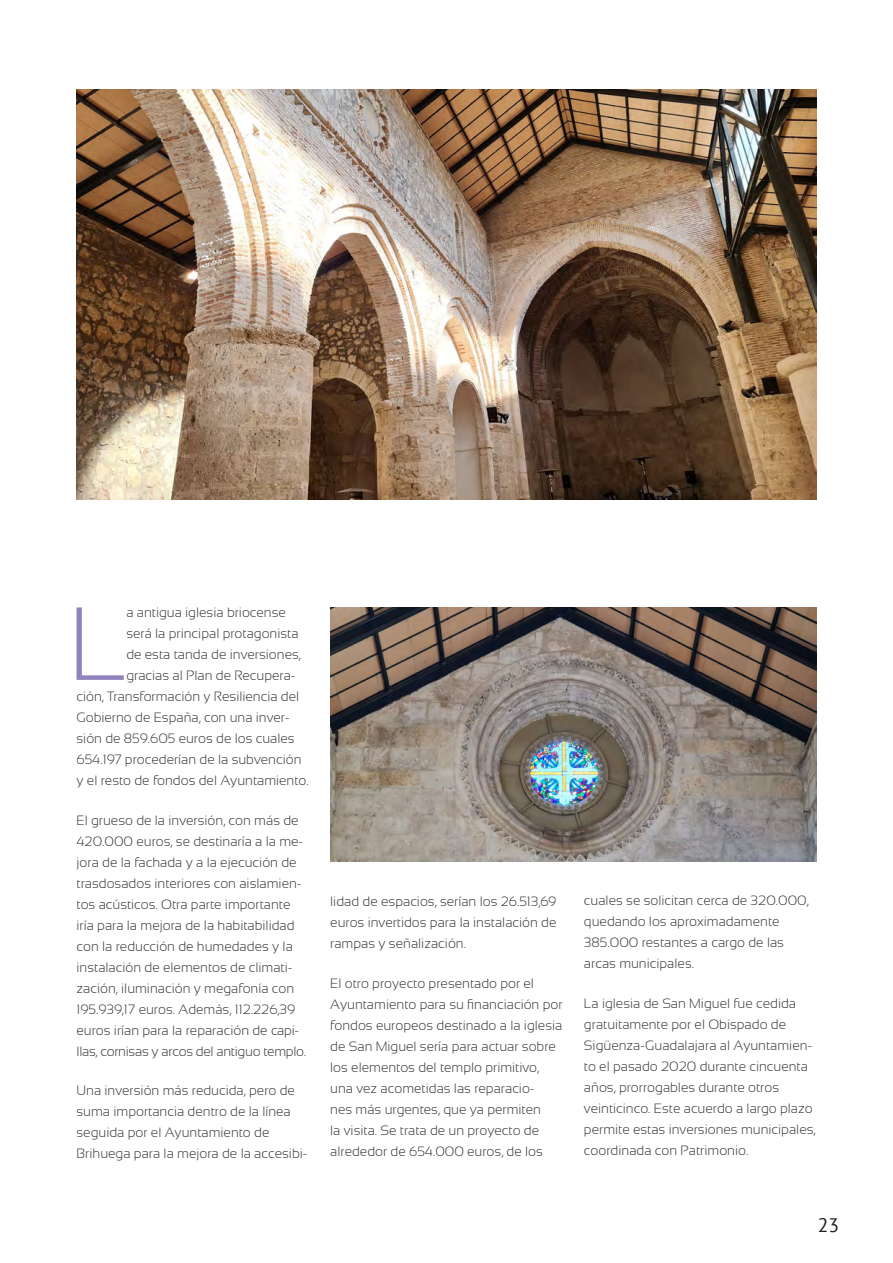
<style>
.page{position:relative;width:893px;height:1263px;background:#fff}
.page>*{position:absolute;margin:0;border:0;box-sizing:border-box;transform-origin:0 0}
.body_text_-_capitula{font:300 103.8px "Sansation";color:#9183bd}
.t1{font:19.5px "PT Sans";color:#231f20}
.body_text{font:300 13.5px/21px "Sansation";color:#312f30}
.body_text_-_capitula-2{font:300 13.5px "Sansation";color:#312f30}
</style>
<div class="page">
<img style="left:77px;top:89px;width:739px;height:410px">
<img style="left:330px;top:607px;width:486px;height:255px">
<p class="body_text_-_capitula" style="left:68px;top:586px;width:59px">L</p>
<p class="body_text_-_capitula-2" style="left:126px;top:605px;width:161px">a antigua iglesia briocense</p>
<p class="body_text_-_capitula-2" style="left:126px;top:626px;width:174px">será la principal protagonista</p>
<p class="body_text_-_capitula-2" style="left:126px;top:647px;width:176px">de esta tanda de inversiones,</p>
<p class="body_text_-_capitula-2" style="left:126px;top:668px;width:171px">gracias al Plan de Recupera-</p>
<p class="body_text_-_capitula-2" style="left:77px;top:689px;width:224px">ción, Transformación y Resiliencia del</p>
<p class="body_text_-_capitula-2" style="left:77px;top:710px;width:215px">Gobierno de España, con una inver-</p>
<p class="body_text_-_capitula-2" style="left:77px;top:731px;width:220px">sión de 859.605 euros de los cuales</p>
<p class="body_text_-_capitula-2" style="left:77px;top:752px;width:226px">654.197 procederían de la subvención</p>
<p class="body_text_-_capitula-2" style="left:77px;top:773px;width:234px">y el resto de fondos del Ayuntamiento.</p>
<p class="body_text" style="left:77px;top:809px;width:231px">El grueso de la inversión, con más de 420.000 euros, se destinaría a la me&shy;jora de la fachada y a la ejecución de trasdosados interiores con aislamien&shy;tos acústicos. Otra parte importante iría para la mejora de la habitabilidad con la reducción de humedades y la instalación de elementos de climati&shy;zación, iluminación y megafonía con 195.939,17 euros. Además, 112.226,39 euros irían para la reparación de capi&shy;llas, cornisas y arcos del antiguo templo.</p>
<p class="body_text" style="left:77px;top:1080px;width:232px">Una inversión más reducida, pero de suma importancia dentro de la línea seguida por el Ayuntamiento de Brihuega para la mejora de la accesibi-</p>
<p class="body_text" style="left:330px;top:891px;width:228px;text-align:justify">lidad de espacios, serían los 26.513,69 euros invertidos para la instalación de rampas y señalización.</p>
<p class="body_text" style="left:330px;top:972px;width:234px">El otro proyecto presentado por el Ayuntamiento para su financiación por fondos europeos destinado a la iglesia de San Miguel sería para actuar sobre los elementos del templo primitivo, una vez acometidas las reparacio-<br>nes más urgentes, que ya permiten<br>la visita. Se trata de un proyecto de alrededor de 654.000 euros, de los</p>
<p class="body_text" style="left:584px;top:890px;width:226px">cuales se solicitan cerca de 320.000, quedando los aproximadamente<br>385.000 restantes a cargo de las arcas municipales.</p>
<p class="body_text" style="left:584px;top:993px;width:233px">La iglesia de San Miguel fue cedida gratuitamente por el Obispado de Sigüenza-Guadalajara al Ayuntamien&shy;to el pasado 2020 durante cincuenta años, prorrogables durante otros veinticinco. Este acuerdo a largo plazo permite estas inversiones municipales, coordinada con Patrimonio.</p>
<h2 class="t1" style="left:818px;top:1213px;width:23px">23</h2>
</div>
